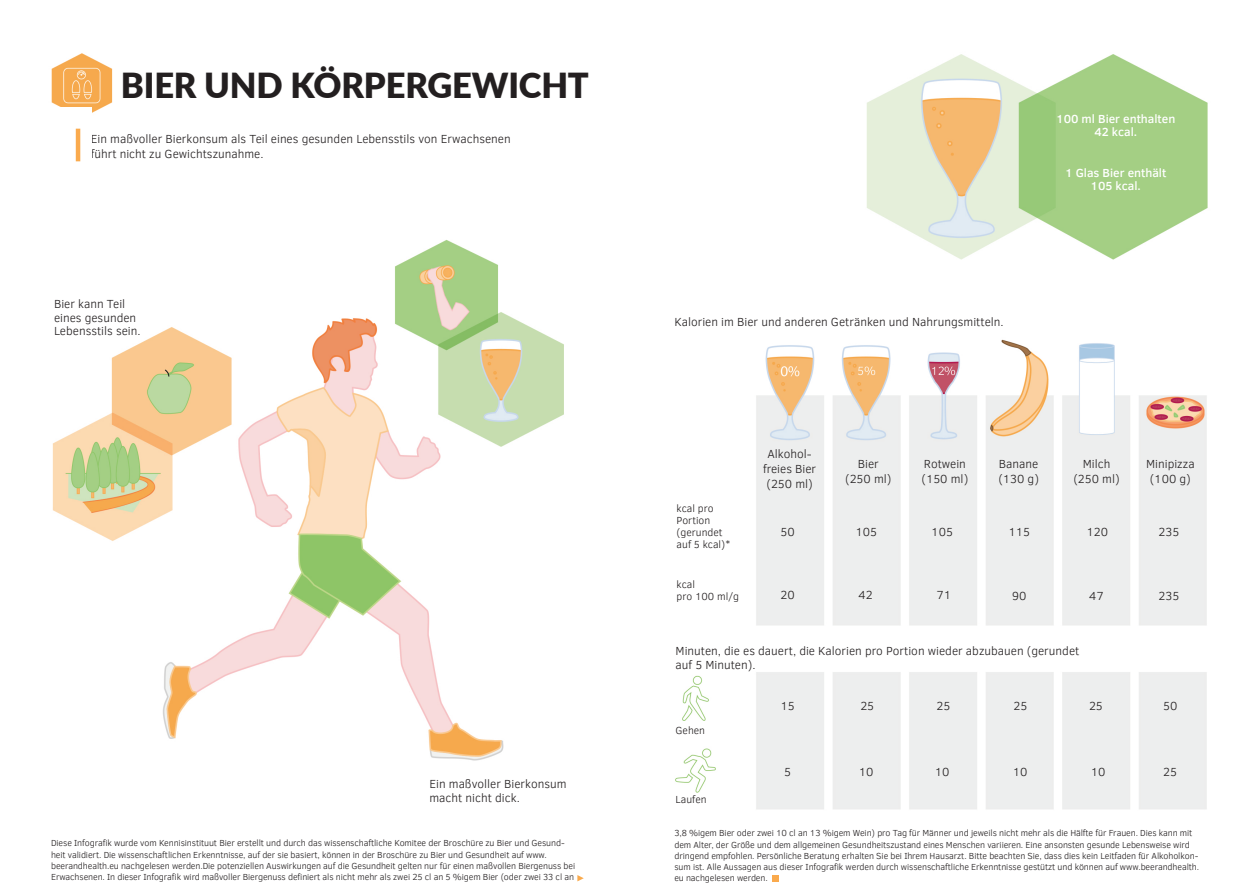
<style>
.page{position:relative;width:1259px;height:893px;background:#fff}
.page>*{position:absolute;margin:0;border:0;box-sizing:border-box;transform-origin:0 0}
.Große_Überschriften{font:900 34.5px "Lato";letter-spacing:-.005em;color:#231f20}
.t1{font:300 12px/15px "Clear Sans";color:#231f20}
.t2{font:500 12px/13.5px "Clear Sans";color:#fff;text-align:center}
.t3{font:300 10.5px "Clear Sans";color:#231f20}
.t4{font:300 9px/11.2px "Clear Sans";letter-spacing:-.01em;color:#231f20}
</style>
<div class="page">
<img style="left:51px;top:53px;width:1157px;height:756px">
<div style="left:36px;top:107px;width:56px;height:80px;background:#fff"></div>
<hr style="left:76px;top:129px;width:4px;height:32px;background:#faaa4d">
<svg style="left:577px;top:875px;width:7px;height:6px"></svg>
<div style="left:772px;top:875px;width:7px;height:6px;background:#faaa4d"></div>
<p class="Große_Überschriften" style="left:121px;top:59px;width:469px">BIER UND KÖRPERGEWICHT</p>
<p class="t1" style="left:91px;top:131px;width:421px">Ein maßvoller Bierkonsum als Teil eines gesunden Lebensstils von Erwachsenen führt nicht zu Gewichtszunahme.</p>
<p class="t1" style="left:54px;top:297px;width:88px;line-height:13.5px">Bier kann Teil eines gesunden<br>Lebensstils sein.</p>
<p class="t1" style="left:429px;top:777px;width:139px;line-height:13.5px">Ein maßvoller Bierkonsum macht nicht dick.</p>
<p class="t1" style="left:674px;top:315px;width:331px">Kalorien im Bier und anderen Getränken und Nahrungsmitteln.</p>
<p class="t2" style="left:1056px;top:111px;width:121px">100 ml Bier enthalten<br>42 kcal.</p>
<p class="t2" style="left:1065px;top:165px;width:103px">1 Glas Bier enthält<br>105 kcal.</p>
<p class="t3" style="left:676px;top:501px;width:38px">kcal pro</p>
<p class="t3" style="left:676px;top:513px;width:35px">Portion</p>
<p class="t3" style="left:676px;top:525px;width:47px">(gerundet</p>
<p class="t3" style="left:676px;top:537px;width:55px">auf 5 kcal)*</p>
<p class="t3" style="left:676px;top:577px;width:20px">kcal</p>
<p class="t3" style="left:676px;top:589px;width:64px">pro 100 ml/g</p>
<p class="t1" style="left:763px;top:446px;width:55px;text-align:center">Alkohol&shy;freies Bier (250 ml)</p>
<p class="t1" style="left:780px;top:524px;width:16px">50</p>
<p class="t1" style="left:858px;top:456px;width:23px">Bier</p>
<p class="t1" style="left:845px;top:471px;width:48px">(250 ml)</p>
<p class="t1" style="left:921px;top:456px;width:48px">Rotwein (150 ml)</p>
<p class="t1" style="left:998px;top:456px;width:42px">Banane (130 g)</p>
<p class="t1" style="left:1082px;top:456px;width:29px">Milch</p>
<p class="t1" style="left:1073px;top:471px;width:48px">(250 ml)</p>
<p class="t1" style="left:1146px;top:456px;width:50px;text-align:center">Minipizza (100 g)</p>
<p class="t1" style="left:855px;top:524px;width:23px">105</p>
<p class="t1" style="left:931px;top:524px;width:23px">105</p>
<p class="t1" style="left:1008px;top:524px;width:23px">115</p>
<p class="t1" style="left:1086px;top:524px;width:23px">120</p>
<p class="t1" style="left:1158px;top:524px;width:22px">235</p>
<p class="t1" style="left:780px;top:587px;width:16px">20</p>
<p class="t1" style="left:858px;top:587px;width:16px">42</p>
<p class="t1" style="left:936px;top:587px;width:16px">71</p>
<p class="t1" style="left:1012px;top:588px;width:16px">90</p>
<p class="t1" style="left:1089px;top:588px;width:16px">47</p>
<p class="t1" style="left:1158px;top:588px;width:22px">235</p>
<p class="t1" style="left:675px;top:644px;width:405px;line-height:13.5px">Minuten, die es dauert, die Kalorien pro Portion wieder abzubauen (gerundet auf 5 Minuten).</p>
<p class="t3" style="left:675px;top:724px;width:31px">Gehen</p>
<p class="t3" style="left:675px;top:792px;width:33px">Laufen</p>
<p class="t1" style="left:780px;top:699px;width:16px">15</p>
<p class="t1" style="left:860px;top:699px;width:15px">25</p>
<p class="t1" style="left:936px;top:699px;width:15px">25</p>
<p class="t1" style="left:1013px;top:699px;width:15px">25</p>
<p class="t1" style="left:1089px;top:699px;width:15px">25</p>
<p class="t1" style="left:1163px;top:699px;width:16px">50</p>
<p class="t1" style="left:784px;top:764px;width:8px">5</p>
<p class="t1" style="left:859px;top:764px;width:16px">10</p>
<p class="t1" style="left:934px;top:764px;width:16px">10</p>
<p class="t1" style="left:1012px;top:764px;width:16px">10</p>
<p class="t1" style="left:1090px;top:764px;width:16px">10</p>
<p class="t1" style="left:1163px;top:764px;width:15px">25</p>
<p class="t4" style="left:51px;top:838px;width:526px">Diese Infografik wurde vom Kennisinstituut Bier erstellt und durch das wissenschaftliche Komitee der Broschüre zu Bier und Gesund&shy;heit validiert. Die wissenschaftlichen Erkenntnisse, auf der sie basiert, können in der Broschüre zu Bier und Gesundheit auf www. beerandhealth.eu nachgelesen werden.Die potenziellen Auswirkungen auf die Gesundheit gelten nur für einen maßvollen Biergenuss bei Erwachsenen. In dieser Infografik wird maßvoller Biergenuss definiert als nicht mehr als zwei 25 cl an 5 %igem Bier (oder zwei 33 cl an</p>
<p class="t4" style="left:674px;top:827px;width:526px">3,8 %igem Bier oder zwei 10 cl an 13 %igem Wein) pro Tag für Männer und jeweils nicht mehr als die Hälfte für Frauen. Dies kann mit dem Alter, der Größe und dem allgemeinen Gesundheitszustand eines Menschen variieren. Eine ansonsten gesunde Lebensweise wird dringend empfohlen. Persönliche Beratung erhalten Sie bei Ihrem Hausarzt. Bitte beachten Sie, dass dies kein Leitfaden für Alkoholkon&shy;sum ist. Alle Aussagen aus dieser Infografik werden durch wissenschaftliche Erkenntnisse gestützt und können auf www.beerandhealth. eu nachgelesen werden.</p>
</div>
